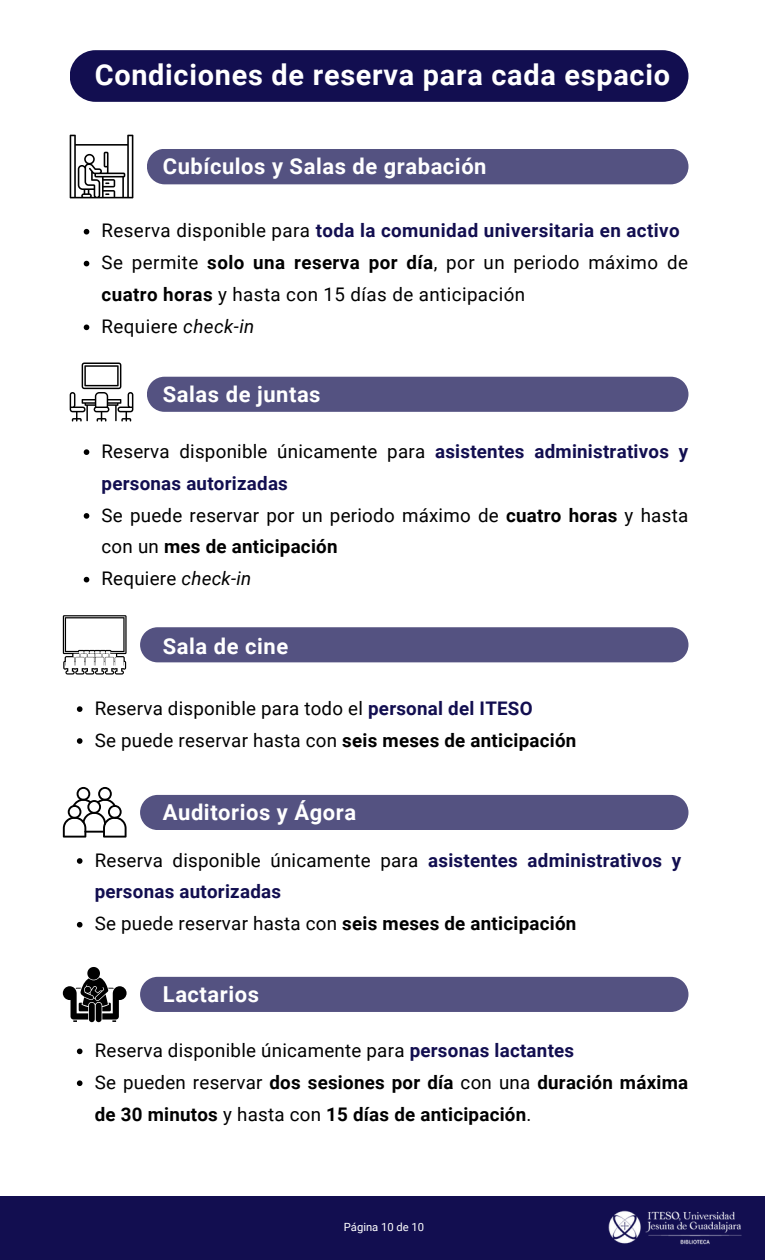
<style>
.page{position:relative;width:765px;height:1260px;background:#fff}
.page>*{position:absolute;margin:0;border:0;box-sizing:border-box;transform-origin:0 0}
.t1{font:700 28.88px "Roboto";letter-spacing:.025em;color:#fff}
.t2{font:700 22px "Roboto";letter-spacing:.025em;color:#fff}
.t3{font:18.75px/31.9px "Roboto";letter-spacing:.015em;color:#000}
.t4{font:700 18.75px/31.9px "Roboto";letter-spacing:.015em;color:#120e50}
.t5{font:700 18.75px/31.9px "Roboto";letter-spacing:.015em;color:#000}
.t6{font:11.25px "Roboto";color:#fff}
.s1{font-weight:400;color:#000}
.s2{font-weight:700}
.s3{font-style:italic}
.s4{font-weight:700;color:#120e50}
.s5{font-weight:400}
</style>
<div class="page">
<div style="left:0;top:1196px;width:765px;height:64px;background:#120e50"></div>
<img style="left:608px;top:1210px;width:134px;height:35px">
<div style="left:70px;top:50px;width:618px;height:52px;background:#120e50"></div>
<div style="left:147px;top:149px;width:541px;height:35px;background:#545281;border-radius:18px"></div>
<div style="left:147px;top:377px;width:542px;height:35px;background:#545281"></div>
<div style="left:140px;top:627px;width:548px;height:35px;background:#545281"></div>
<div style="left:140px;top:795px;width:548px;height:35px;background:#545281"></div>
<div style="left:140px;top:977px;width:548px;height:35px;background:#545281"></div>
<svg style="left:70px;top:135px;width:63px;height:63px"></svg>
<svg style="left:70px;top:363px;width:63px;height:59px"></svg>
<svg style="left:63px;top:615px;width:64px;height:60px"></svg>
<svg style="left:63px;top:787px;width:64px;height:51px"></svg>
<svg style="left:63px;top:967px;width:64px;height:55px"></svg>
<div style="left:89px;top:1003px;width:6px;height:19px;background:#000;border-radius:3px"></div>
<div style="left:96px;top:1003px;width:6px;height:19px;background:#000;border-radius:3px"></div>
<svg style="left:84px;top:229px;width:5px;height:6px"></svg>
<svg style="left:84px;top:261px;width:5px;height:5px"></svg>
<svg style="left:84px;top:325px;width:5px;height:5px"></svg>
<svg style="left:84px;top:449px;width:5px;height:6px"></svg>
<svg style="left:84px;top:513px;width:5px;height:6px"></svg>
<svg style="left:84px;top:577px;width:5px;height:5px"></svg>
<svg style="left:77px;top:706px;width:6px;height:6px"></svg>
<svg style="left:77px;top:738px;width:6px;height:6px"></svg>
<svg style="left:77px;top:858px;width:6px;height:6px"></svg>
<svg style="left:77px;top:922px;width:6px;height:6px"></svg>
<svg style="left:77px;top:1049px;width:6px;height:5px"></svg>
<svg style="left:77px;top:1080px;width:6px;height:6px"></svg>
<h1 class="t1" style="left:95px;top:58px;width:577px">Condiciones de reserva para cada espacio</h1>
<p class="t2" style="left:163px;top:153px;width:325px">Cubículos y Salas de grabación</p>
<h2 class="t4" style="left:102px;top:215px;width:580px"><span class="s1">Reserva disponible para</span> toda la comunidad universitaria en activo</h2>
<p class="t3" style="left:102px;top:247px;width:588px">Se permite <span class="s2">solo una reserva por día</span>, por un periodo máximo de <span class="s2">cuatro horas</span> y hasta con 15 días de anticipación</p>
<p class="t3" style="left:102px;top:311px;width:154px">Requiere <span class="s3">check-in</span></p>
<h2 class="t2" style="left:163px;top:381px;width:159px">Salas de juntas</h2>
<p class="t4" style="left:102px;top:435px;width:588px"><span class="s1">Reserva disponible únicamente para</span> asistentes administrativos y personas autorizadas</p>
<p class="t3" style="left:102px;top:499px;width:588px">Se puede reservar por un periodo máximo de <span class="s2">cuatro horas</span> y hasta con un <span class="s2">mes de anticipación</span></p>
<h2 class="t3" style="left:102px;top:563px;width:151px">Requiere <span class="s3">check-in</span></h2>
<p class="t2" style="left:163px;top:633px;width:127px">Sala de cine</p>
<p class="t3" style="left:95px;top:692px;width:439px">Reserva disponible para todo el <span class="s4">personal del ITESO</span></p>
<p class="t3" style="left:95px;top:724px;width:483px">Se puede reservar hasta con <span class="s2">seis meses de anticipación</span></p>
<p class="t2" style="left:163px;top:800px;width:195px">Auditorios y Ágora</p>
<p class="t4" style="left:95px;top:844px;width:588px"><span class="s1">Reserva disponible únicamente para</span> asistentes administrativos y personas autorizadas</p>
<h2 class="t3" style="left:95px;top:908px;width:483px">Se puede reservar hasta con <span class="s2">seis meses de anticipación</span></h2>
<p class="t2" style="left:163px;top:982px;width:98px">Lactarios</p>
<p class="t3" style="left:95px;top:1035px;width:481px">Reserva disponible únicamente para <span class="s4">personas lactantes</span></p>
<p class="t5" style="left:95px;top:1067px;width:595px"><span class="s5">Se pueden reservar</span> dos sesiones por día <span class="s5">con una</span> duración máxima de 30 minutos <span class="s5">y hasta con</span> 15 días de anticipación<span class="s5">.</span></p>
<p class="t6" style="left:344px;top:1221px;width:82px">Página 10 de 10</p>
</div>
